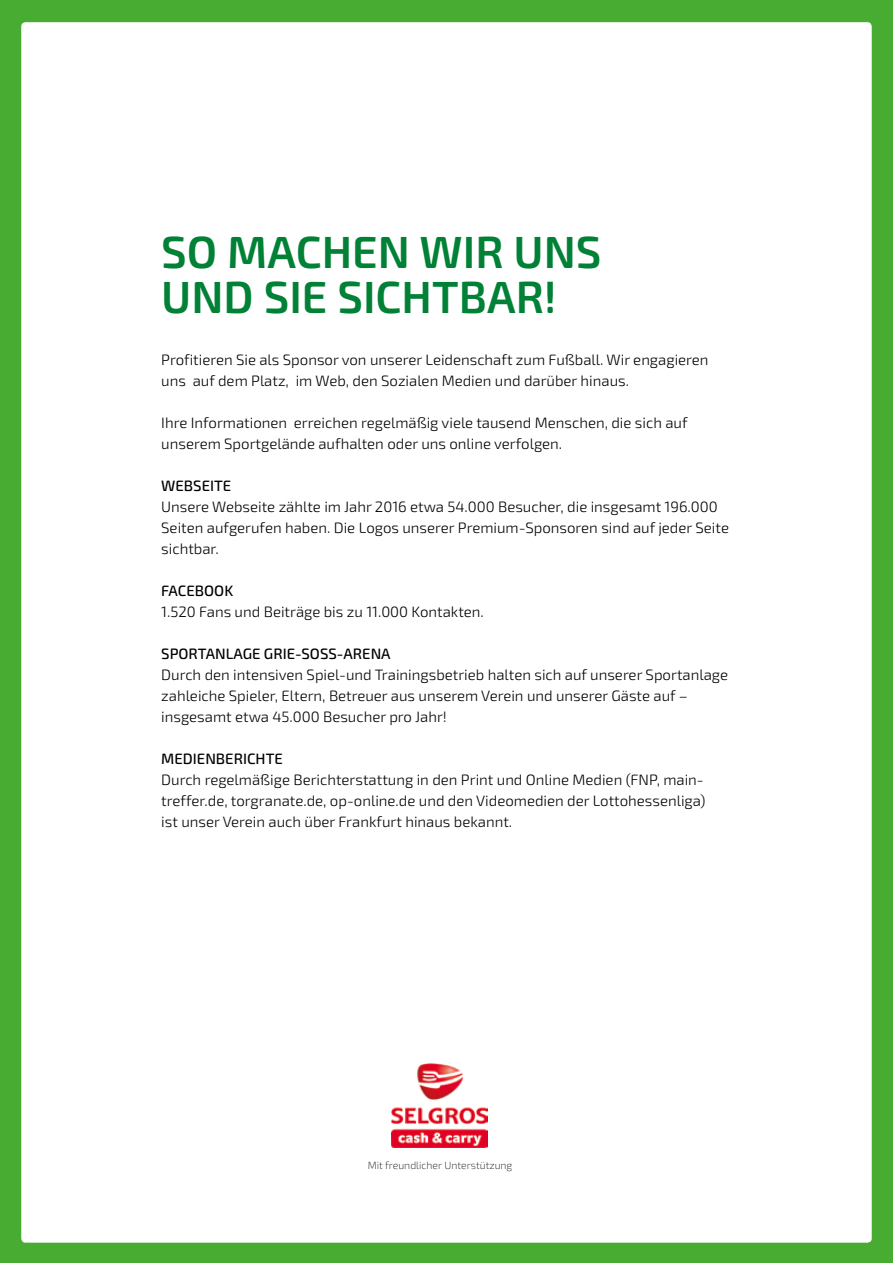
<style>
.page{position:relative;width:893px;height:1263px;background:#48ac32}
.page>*{position:absolute;margin:0;border:0;box-sizing:border-box;transform-origin:0 0}
.t1{font:600 45px/45px "Exo 2";color:#008136}
.t2{font:300 15px/21px "Exo 2";color:#000}
.t3{font:500 15px "Exo 2";color:#000}
.t4{font:200 10.5px "Exo 2";color:#000}
</style>
<div class="page">
<div style="left:21px;top:22px;width:851px;height:1221px;background:#fff;border-radius:4px"></div>
<img style="left:392px;top:1064px;width:95px;height:84px">
<h1 class="t1" style="left:161px;top:231px;width:442px">SO MACHEN WIR UNS<br>UND SIE SICHTBAR!</h1>
<p class="t2" style="left:161px;top:349px;width:549px">Profitieren Sie als Sponsor von unserer Leidenschaft zum Fußball. Wir engagieren uns auf dem Platz, im Web, den Sozialen Medien und darüber hinaus.</p>
<p class="t2" style="left:161px;top:412px;width:528px">Ihre Informationen erreichen regelmäßig viele tausend Menschen, die sich auf unserem Sportgelände aufhalten oder uns online verfolgen.</p>
<p class="t3" style="left:161px;top:476px;width:72px">WEBSEITE</p>
<p class="t2" style="left:161px;top:496px;width:569px">Unsere Webseite zählte im Jahr 2016 etwa 54.000 Besucher, die insgesamt 196.000<br>Seiten aufgerufen haben. Die Logos unserer Premium-Sponsoren sind auf jeder Seite sichtbar.</p>
<p class="t3" style="left:161px;top:581px;width:74px">FACEBOOK</p>
<p class="t2" style="left:161px;top:601px;width:324px">1.520 Fans und Beiträge bis zu 11.000 Kontakten.</p>
<p class="t3" style="left:161px;top:644px;width:231px">SPORTANLAGE GRIE-SOSS-ARENA</p>
<p class="t2" style="left:161px;top:664px;width:568px">Durch den intensiven Spiel-und Trainingsbetrieb halten sich auf unserer Sportanlage zahleiche Spieler, Eltern, Betreuer aus unserem Verein und unserer Gäste auf – insgesamt etwa 45.000 Besucher pro Jahr!</p>
<p class="t3" style="left:161px;top:749px;width:123px">MEDIENBERICHTE</p>
<p class="t2" style="left:161px;top:769px;width:546px">Durch regelmäßige Berichterstattung in den Print und Online Medien (FNP, main&shy;treffer.de, torgranate.de, op-online.de und den Videomedien der Lottohessenliga) ist unser Verein auch über Frankfurt hinaus bekannt.</p>
<p class="t4" style="left:368px;top:1160px;width:146px">Mit freundlicher Unterstützung</p>
</div>
